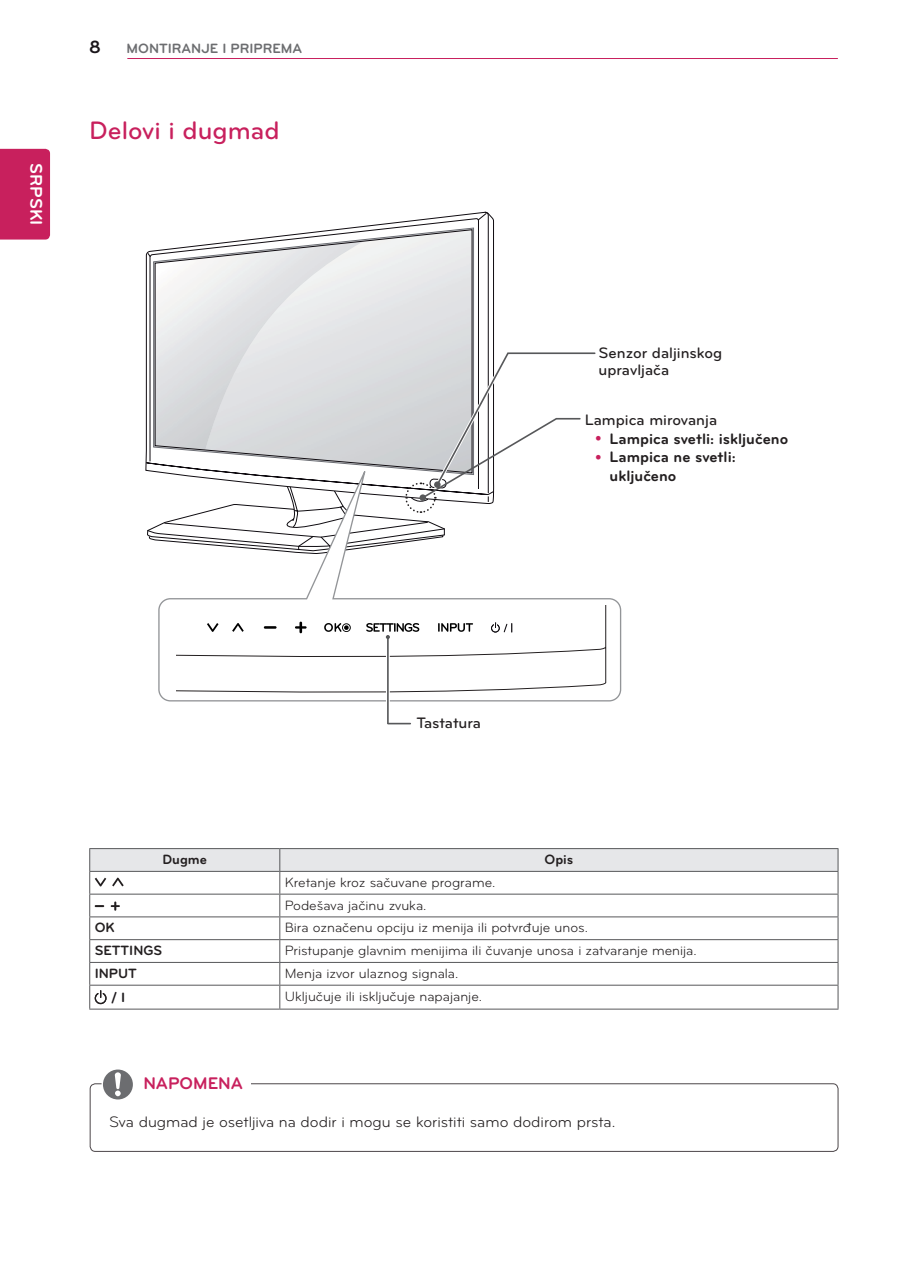
<style>
.page{position:relative;width:903px;height:1275px;background:#fff}
.page>*{position:absolute;margin:0;border:0;box-sizing:border-box;transform-origin:0 0}
.Title-1{font:500 26.25px "Bryant LG";color:#c8205d}
.t1{font:700 18.38px "Bryant LG";color:#1a161a}
.t2{font:700 17.5px "Bryant LG";color:#c8205d}
.t3{font:700 17.5px "Bryant LG";color:#fff}
.Body{font:15.75px "Bryant LG";color:#231f20}
.Image{font:500 15.75px/17.5px "Bryant LG";color:#231f20}
.Body-Bullet{font:700 15.75px/18.9px "Bryant LG";color:#231f20}
.Body-2{font:14px "Bryant LG";color:#231f20}
.t4{font:700 14px "Bryant LG";color:#6c6d70}
.Body-3{font:700 14px "Bryant LG";color:#231f20}
.Body-Bold-Center{font:700 14px "Bryant LG";color:#231f20}
.Body-4{font:700 14px "Bryant LG";color:#1a161a}
</style>
<div class="page">
<div style="left:0;top:149px;width:50px;height:91px;background:#c8205d"></div>
<hr style="left:127px;top:58px;width:711px;height:1px;background:#c8205d">
<div style="left:90px;top:1083px;width:748px;height:69px;border:1px solid #4c4649;border-radius:5px"></div>
<div style="left:133px;top:1076px;width:118px;height:19px;background:#fff"></div>
<hr style="left:89px;top:848px;width:191px;height:1px;background:#57585a">
<hr style="left:280px;top:848px;width:558px;height:1px;background:#57585a">
<hr style="left:89px;top:1009px;width:191px;height:1px;background:#57585a">
<hr style="left:280px;top:1009px;width:558px;height:1px;background:#57585a">
<svg style="left:89px;top:849px;width:749px;height:160px"></svg>
<svg style="left:103px;top:1069px;width:30px;height:30px"></svg>
<svg style="left:158px;top:554px;width:463px;height:147px"></svg>
<svg style="left:388px;top:723px;width:22px;height:1px"></svg>
<hr style="left:386px;top:638px;width:4px;height:80px;background:#fff">
<hr style="left:387px;top:638px;width:2px;height:85px;background:#57585a">
<svg style="left:176px;top:605px;width:431px;height:90px"></svg>
<svg style="left:146px;top:212px;width:450px;height:342px"></svg>
<p class="t3" style="left:47px;top:163px;width:64px;rotate:90deg">SRPSKI</p>
<h2 class="t1" style="left:89px;top:36px;width:13px">8</h2>
<p class="t4" style="left:126px;top:40px;width:177px">MONTIRANJE I PRIPREMA</p>
<p class="Title-1" style="left:89px;top:114px;width:192px">Delovi i dugmad</p>
<p class="Image" style="left:598px;top:344px;width:125px">Senzor daljinskog upravljača</p>
<p class="Image" style="left:585px;top:411px;width:134px">Lampica mirovanja</p>
<p class="Body-Bullet" style="left:610px;top:429px;width:180px">Lampica svetli: isključeno</p>
<p class="Body-Bullet" style="left:610px;top:448px;width:128px">Lampica ne svetli: uključeno</p>
<p class="Image" style="left:416px;top:714px;width:66px">Tastatura</p>
<p class="Body-Bold-Center" style="left:162px;top:851px;width:46px">Dugme</p>
<p class="Body-Bold-Center" style="left:544px;top:851px;width:30px">Opis</p>
<p class="Body-2" style="left:285px;top:874px;width:212px">Kretanje kroz sačuvane programe.</p>
<p class="Body-2" style="left:285px;top:897px;width:143px">Podešava jačinu zvuka.</p>
<p class="Body-3" style="left:95px;top:919px;width:22px">OK</p>
<p class="Body-2" style="left:285px;top:919px;width:305px">Bira označenu opciju iz menija ili potvrđuje unos.</p>
<p class="Body-3" style="left:95px;top:942px;width:69px">SETTINGS</p>
<p class="Body-2" style="left:285px;top:942px;width:413px">Pristupanje glavnim menijima ili čuvanje unosa i zatvaranje menija.</p>
<p class="Body-3" style="left:95px;top:964px;width:44px">INPUT</p>
<p class="Body-2" style="left:285px;top:965px;width:175px">Menja izvor ulaznog signala.</p>
<p class="Body-4" style="left:111px;top:988px;width:16px">/ I</p>
<p class="Body-2" style="left:285px;top:988px;width:199px">Uključuje ili isključuje napajanje.</p>
<p class="t2" style="left:143px;top:1072px;width:101px">NAPOMENA</p>
<p class="Body" style="left:109px;top:1112px;width:508px">Sva dugmad je osetljiva na dodir i mogu se koristiti samo dodirom prsta.</p>
</div>
